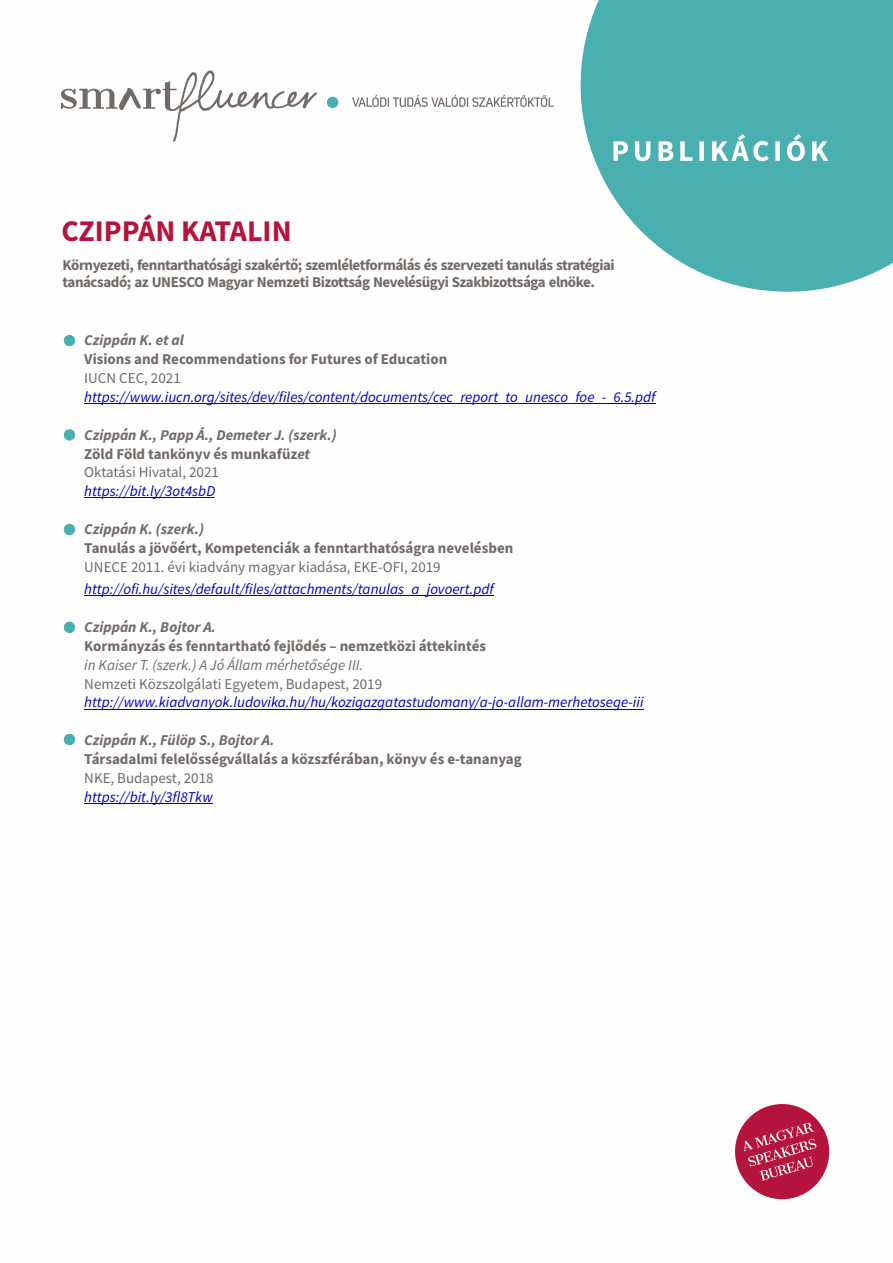
<style>
.page{position:relative;width:893px;height:1263px;background:#fff}
.page>*{position:absolute;margin:0;border:0;box-sizing:border-box;transform-origin:0 0}
.t1{font:700 30px "Source Sans Pro";color:#b5143c}
.t2{font:italic 15px "Source Sans Pro";color:#0000c4}
.t3{font:700 15px "Source Sans Pro";color:#716a67}
.t4{font:italic 700 15px/18.9px "Source Sans Pro";color:#716a67}
.t5{font:700 15px/17.4px "Source Sans Pro";letter-spacing:-.02em;color:#716a67}
.t6{font:15px "Source Sans Pro";color:#716a67}
.t7{font:italic 15px "Source Sans Pro";color:#716a67}
.s1{font-style:normal}
.s2{font-weight:400;font-style:normal}
</style>
<div class="page">
<svg style="left:580px;top:0;width:313px;height:292px;background:#60b9b9"></svg>
<svg style="left:61px;top:70px;width:256px;height:72px"></svg>
<svg style="left:352px;top:95px;width:202px;height:12px"></svg>
<svg style="left:326px;top:96px;width:13px;height:13px"></svg>
<div style="left:735px;top:1104px;width:94px;height:95px;background:#b5143c;border-radius:50%"></div>
<svg style="left:744px;top:1123px;width:72px;height:58px"></svg>
<svg style="left:613px;top:134px;width:215px;height:27px"></svg>
<svg style="left:63px;top:334px;width:13px;height:13px"></svg>
<svg style="left:63px;top:429px;width:13px;height:12px"></svg>
<svg style="left:63px;top:523px;width:13px;height:13px"></svg>
<svg style="left:63px;top:621px;width:13px;height:12px"></svg>
<svg style="left:63px;top:733px;width:13px;height:13px"></svg>
<hr style="left:84px;top:403px;width:571px;height:1px;background:#0000c4">
<hr style="left:84px;top:498px;width:131px;height:1px;background:#0000c4">
<hr style="left:84px;top:596px;width:410px;height:1px;background:#0000c4">
<hr style="left:84px;top:709px;width:560px;height:1px;background:#0000c4">
<hr style="left:84px;top:803px;width:129px;height:1px;background:#0000c4">
<h1 class="t1" style="left:61px;top:218px;width:232px">CZIPPÁN KATALIN</h1>
<p class="t5" style="left:63px;top:258px;width:554px">Környezeti, fenntarthatósági szakértő; szemléletformálás és szervezeti tanulás stratégiai tanácsadó; az UNESCO Magyar Nemzeti Bizottság Nevelésügyi Szakbizottsága elnöke.</p>
<p class="t4" style="left:84px;top:332px;width:101px">Czippán K. et al</p>
<p class="t3" style="left:84px;top:353px;width:365px">Visions and Recommendations for Futures of Education</p>
<p class="t6" style="left:84px;top:372px;width:98px">IUCN CEC, 2021</p>
<p class="t2" style="left:84px;top:391px;width:573px">https://www.iucn.org/sites/dev/files/content/documents/cec_report_to_unesco_foe_-_6.5.pdf</p>
<p class="t4" style="left:84px;top:426px;width:254px">Czippán K., Papp Á., Demeter J. (szerk.)<br><span class="s1">Zöld Föld tankönyv és munkafüz</span>et<br><span class="s2">Oktatási Hivatal, 2021</span></p>
<p class="t2" style="left:84px;top:485px;width:132px">https://bit.ly/3ot4sbD</p>
<p class="t4" style="left:84px;top:521px;width:121px">Czippán K. (szerk.)</p>
<p class="t3" style="left:84px;top:541px;width:431px">Tanulás a jövőért, Kompetenciák a fenntarthatóságra nevelésben</p>
<p class="t6" style="left:84px;top:560px;width:358px">UNECE 2011. évi kiadvány magyar kiadása, EKE-OFI, 2019</p>
<p class="t2" style="left:84px;top:583px;width:411px">http://ofi.hu/sites/default/files/attachments/tanulas_a_jovoert.pdf</p>
<p class="t4" style="left:84px;top:619px;width:133px">Czippán K., Bojtor A.</p>
<p class="t3" style="left:84px;top:640px;width:403px">Kormányzás és fenntartható fejlődés – nemzetközi áttekintés</p>
<p class="t7" style="left:84px;top:658px;width:280px">in Kaiser T. (szerk.) A Jó Állam mérhetősége III.</p>
<p class="t6" style="left:84px;top:677px;width:299px">Nemzeti Közszolgálati Egyetem, Budapest, 2019</p>
<p class="t2" style="left:84px;top:696px;width:561px">http://www.kiadvanyok.ludovika.hu/hu/kozigazgatastudomany/a-jo-allam-merhetosege-iii</p>
<p class="t4" style="left:84px;top:732px;width:192px">Czippán K., Fülöp S., Bojtor A.</p>
<p class="t3" style="left:84px;top:753px;width:439px">Társadalmi felelősségvállalás a közszférában, könyv és e-tananyag</p>
<p class="t6" style="left:84px;top:772px;width:131px">NKE, Budapest, 2018</p>
<p class="t2" style="left:84px;top:790px;width:130px">https://bit.ly/3fl8Tkw</p>
</div>
